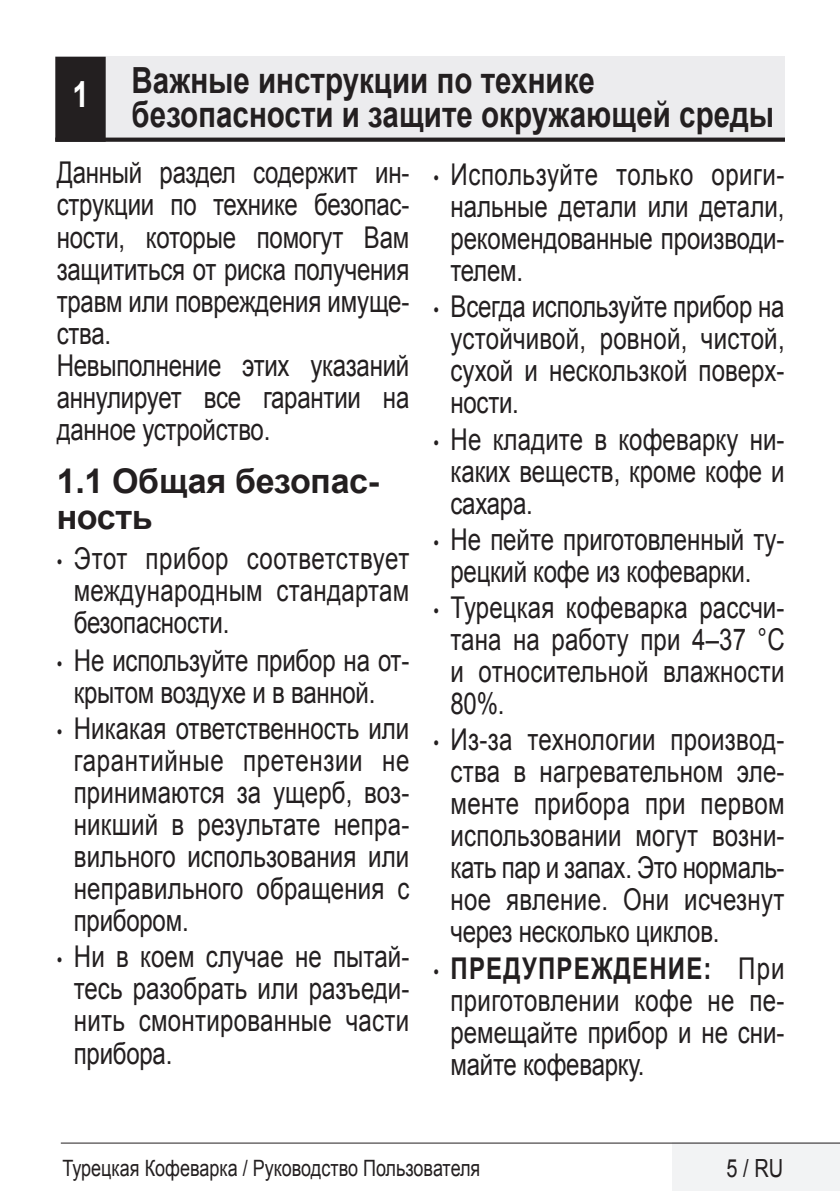
<style>
.page{position:relative;width:840px;height:1191px;background:#fff}
.page>*{position:absolute;margin:0;border:0;box-sizing:border-box;transform-origin:0 0}
.Unite_Baslik_Guvenli{font:700 36px/34px "Arial";color:#231f20;scale:.82 1}
.Alt_Baslik_Guvenlık{font:700 34px/36px "Arial";letter-spacing:-.01em;color:#231f20}
.Guvenlik_Giris_Parag{font:30px/32px "Arial";letter-spacing:-.005em;color:#231f20;text-align:justify;scale:.8 1}
.t1{font:25px "Arial";color:#231f20;scale:.8 1}
.t2{font:22.4px "Arial";color:#231f20;scale:.8 1}
.s1{color:#fff}
.s2{font-size:20px}
.s3{font-weight:700}
</style>
<div class="page">
<div style="left:672px;top:1142px;width:167px;height:49px;background:#f2f3f4"></div>
<hr style="left:61px;top:1142px;width:778px;height:1px;background:#231f20">
<div style="left:55px;top:57px;width:729px;height:83px;background:#ececee"></div>
<hr style="left:55px;top:138px;width:729px;height:3px;background:#231f20">
<div style="left:56px;top:58px;width:49px;height:83px;background:#231f20"></div>
<div style="left:55px;top:57px;width:51px;height:85px;border:2px solid #231f20"></div>
<p class="Unite_Baslik_Guvenli" style="left:132px;top:64px;width:784px;text-indent:-59px"><span class="s1">1</span> Важные инструкции по технике безопасности и защите окружающей среды</p>
<p class="Guvenlik_Giris_Parag" style="left:57px;top:157px;width:442px">Данный раздел содержит ин&shy;струкции по технике безопас&shy;ности, которые помогут Вам защититься от риска получения травм или повреждения имуще&shy;ства.</p>
<p class="Guvenlik_Giris_Parag" style="left:57px;top:349px;width:442px">Невыполнение этих указаний аннулирует все гарантии на данное устройство.</p>
<p class="Alt_Baslik_Guvenlık" style="left:57px;top:464px;width:324px">1.1 Общая безопас&shy;ность</p>
<p class="Guvenlik_Giris_Parag" style="left:74px;top:543px;width:421px;text-indent:-17px"><span class="s2">•</span> Этот прибор соответствует международным стандартам безопасности.</p>
<p class="Guvenlik_Giris_Parag" style="left:57px;top:644px;width:442px;text-align:center"><span class="s2">•</span> Не используйте прибор на от&shy;крытом воздухе и в ванной.</p>
<p class="Guvenlik_Giris_Parag" style="left:74px;top:713px;width:421px;text-indent:-17px"><span class="s2">•</span> Никакая ответственность или гарантийные претензии не принимаются за ущерб, воз&shy;никший в результате непра&shy;вильного использования или неправильного обращения с прибором.</p>
<p class="Guvenlik_Giris_Parag" style="left:74px;top:941px;width:421px;text-indent:-17px"><span class="s2">•</span> Ни в коем случае не пытай&shy;тесь разобрать или разъеди&shy;нить смонтированные части прибора.</p>
<p class="Guvenlik_Giris_Parag" style="left:450px;top:159px;width:419px;text-indent:-17px"><span class="s2">•</span> Используйте только ориги&shy;нальные детали или детали, рекомендованные производи&shy;телем.</p>
<p class="Guvenlik_Giris_Parag" style="left:450px;top:291px;width:419px;text-indent:-17px"><span class="s2">•</span> Всегда используйте прибор на устойчивой, ровной, чистой, сухой и нескользкой поверх&shy;ности.</p>
<p class="Guvenlik_Giris_Parag" style="left:450px;top:423px;width:419px;text-indent:-17px"><span class="s2">•</span> Не кладите в кофеварку ни&shy;каких веществ, кроме кофе и сахара.</p>
<p class="Guvenlik_Giris_Parag" style="left:433px;top:523px;width:440px;text-align:center"><span class="s2">•</span> Не пейте приготовленный ту&shy;рецкий кофе из кофеварки.</p>
<p class="Guvenlik_Giris_Parag" style="left:450px;top:592px;width:419px;text-indent:-17px"><span class="s2">•</span> Турецкая кофеварка рассчи&shy;тана на работу при 4–37 °C и относительной влажности 80%.</p>
<p class="Guvenlik_Giris_Parag" style="left:450px;top:724px;width:419px;text-indent:-17px"><span class="s2">•</span> Из-за технологии производ&shy;ства в нагревательном эле&shy;менте прибора при первом использовании могут возни&shy;кать пар и запах. Это нормаль&shy;ное явление. Они исчезнут через несколько циклов.</p>
<p class="Guvenlik_Giris_Parag" style="left:450px;top:952px;width:419px;text-indent:-17px"><span class="s2">•</span> <span class="s3">ПРЕДУПРЕЖДЕНИЕ:</span> При приготовлении кофе не пе&shy;ремещайте прибор и не сни&shy;майте кофеварку.</p>
<p class="t2" style="left:62px;top:1153px;width:523px">Турецкая Кофеварка / Руководство Пользователя</p>
<p class="t1" style="left:726px;top:1152px;width:72px">5 / RU</p>
</div>
